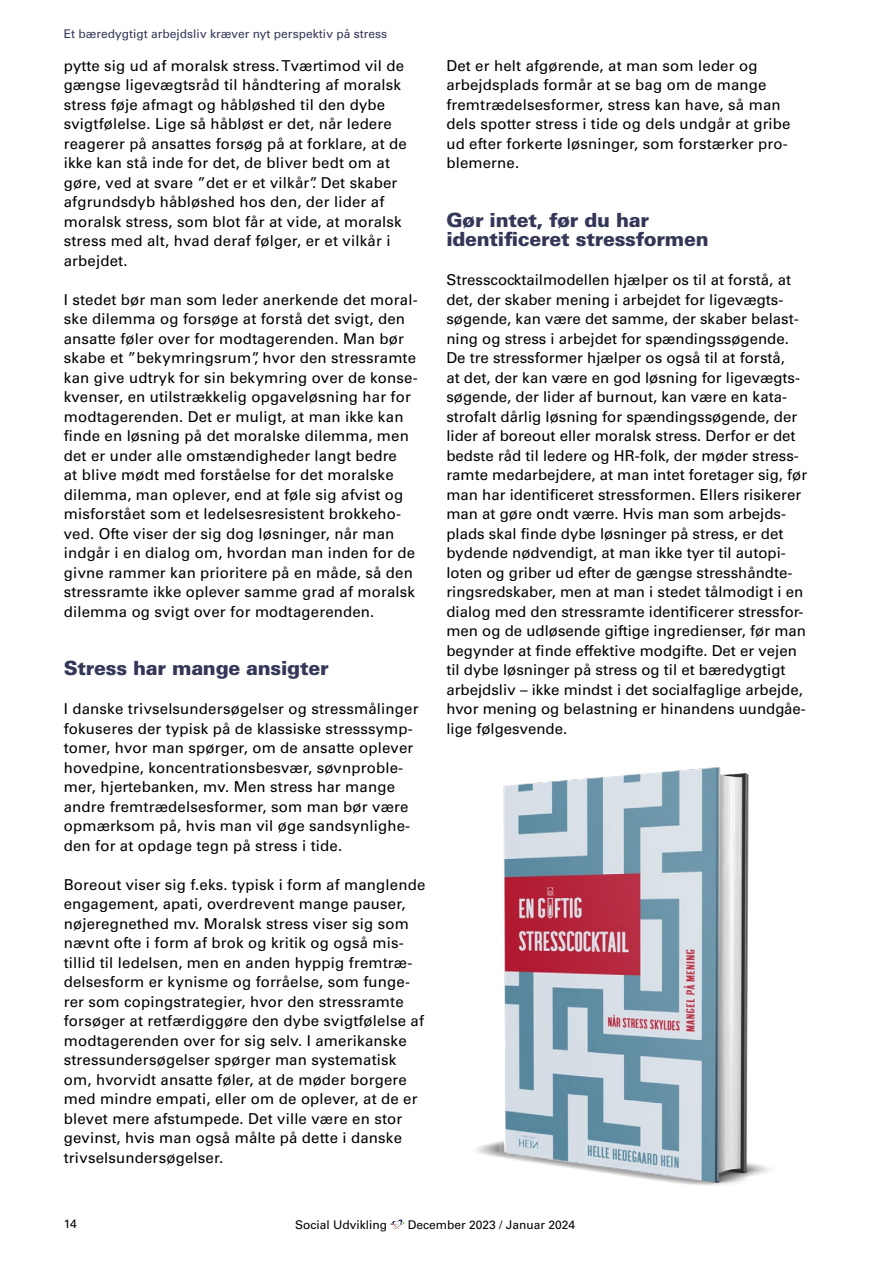
<style>
.page{position:relative;width:893px;height:1263px;background:#fff}
.page>*{position:absolute;margin:0;border:0;box-sizing:border-box;transform-origin:0 0}
.t1{font:900 19.5px/19.5px "Univers LT Std";letter-spacing:-.015em;color:#343758}
.t2{font:15px/19.5px "Univers LT Std";letter-spacing:.01em;color:#000}
.t3{font:12px "Univers LT Std";color:#343758}
.t4{font:12px "Univers LT Std";color:#000}
</style>
<div class="page">
<img style="left:476px;top:767px;width:294px;height:419px">
<svg style="left:390px;top:1219px;width:15px;height:10px"></svg>
<p class="t3" style="left:64px;top:27px;width:325px">Et bæredygtigt arbejdsliv kræver nyt perspektiv på stress</p>
<p class="t2" style="left:64px;top:56px;width:345px">pytte sig ud af moralsk stress. Tværtimod vil de gængse ligevægtsråd til håndtering af moralsk stress føje afmagt og håbløshed til den dybe svigtfølelse. Lige så håbløst er det, når ledere reagerer på ansattes forsøg på at forklare, at de ikke kan stå inde for det, de bliver bedt om at gøre, ved at svare ”det er et vilkår”. Det skaber afgrundsdyb håbløshed hos den, der lider af moralsk stress, som blot får at vide, at moralsk stress med alt, hvad deraf følger, er et vilkår i arbejdet.</p>
<p class="t2" style="left:64px;top:290px;width:355px">I stedet bør man som leder anerkende det moral&shy;ske dilemma og forsøge at forstå det svigt, den ansatte føler over for modtagerenden. Man bør skabe et ”bekymringsrum”, hvor den stressramte kan give udtryk for sin bekymring over de konse&shy;kvenser, en utilstrækkelig opgaveløsning har for modtagerenden. Det er muligt, at man ikke kan finde en løsning på det moralske dilemma, men det er under alle omstændigheder langt bedre<br>at blive mødt med forståelse for det moralske dilemma, man oplever, end at føle sig afvist og misforstået som et ledelsesresistent brokkeho&shy;ved. Ofte viser der sig dog løsninger, når man indgår i en dialog om, hvordan man inden for de givne rammer kan prioritere på en måde, så den stressramte ikke oplever samme grad af moralsk dilemma og svigt over for modtagerenden.</p>
<h1 class="t1" style="left:64px;top:658px;width:266px">Stress har mange ansigter</h1>
<p class="t2" style="left:64px;top:699px;width:356px">I danske trivselsundersøgelser og stressmålinger fokuseres der typisk på de klassiske stresssymp&shy;tomer, hvor man spørger, om de ansatte oplever hovedpine, koncentrationsbesvær, søvnproble&shy;mer, hjertebanken, mv. Men stress har mange andre fremtrædelsesformer, som man bør være opmærksom på, hvis man vil øge sandsynlighe&shy;den for at opdage tegn på stress i tide.</p>
<p class="t2" style="left:64px;top:875px;width:363px">Boreout viser sig f.eks. typisk i form af manglende engagement, apati, overdrevent mange pauser, nøjeregnethed mv. Moralsk stress viser sig som nævnt ofte i form af brok og kritik og også mis&shy;tillid til ledelsen, men en anden hyppig fremtræ&shy;delsesform er kynisme og forråelse, som funge&shy;rer som copingstrategier, hvor den stressramte forsøger at retfærdiggøre den dybe svigtfølelse af modtagerenden over for sig selv. I amerikanske stressundersøgelser spørger man systematisk om, hvorvidt ansatte føler, at de møder borgere med mindre empati, eller om de oplever, at de er blevet mere afstumpede. Det ville være en stor gevinst, hvis man også målte på dette i danske trivselsundersøgelser.</p>
<p class="t2" style="left:446px;top:56px;width:346px">Det er helt afgørende, at man som leder og arbejdsplads formår at se bag om de mange fremtrædelsesformer, stress kan have, så man dels spotter stress i tide og dels undgår at gribe ud efter forkerte løsninger, som forstærker pro&shy;blemerne.</p>
<h1 class="t1" style="left:446px;top:210px;width:264px">Gør intet, før du har identificeret stressformen</h1>
<p class="t2" style="left:446px;top:270px;width:362px">Stresscocktailmodellen hjælper os til at forstå, at det, der skaber mening i arbejdet for ligevægts&shy;søgende, kan være det samme, der skaber belast&shy;ning og stress i arbejdet for spændingssøgende.<br>De tre stressformer hjælper os også til at forstå,<br>at det, der kan være en god løsning for ligevægts&shy;søgende, der lider af burnout, kan være en kata&shy;strofalt dårlig løsning for spændingssøgende, der lider af boreout eller moralsk stress. Derfor er det bedste råd til ledere og HR-folk, der møder stress&shy;ramte medarbejdere, at man intet foretager sig, før man har identificeret stressformen. Ellers risikerer man at gøre ondt værre. Hvis man som arbejds&shy;plads skal finde dybe løsninger på stress, er det bydende nødvendigt, at man ikke tyer til autopi&shy;loten og griber ud efter de gængse stresshåndte&shy;ringsredskaber, men at man i stedet tålmodigt i en dialog med den stressramte identificerer stressfor&shy;men og de udløsende giftige ingredienser, før man begynder at finde effektive modgifte. Det er vejen til dybe løsninger på stress og til et bæredygtigt arbejdsliv – ikke mindst i det socialfaglige arbejde, hvor mening og belastning er hinandens uundgåe&shy;lige følgesvende.</p>
<p class="t4" style="left:64px;top:1216px;width:14px">14</p>
<p class="t4" style="left:295px;top:1217px;width:94px">Social Udvikling</p>
<p class="t4" style="left:408px;top:1217px;width:169px">December 2023 / Januar 2024</p>
</div>
